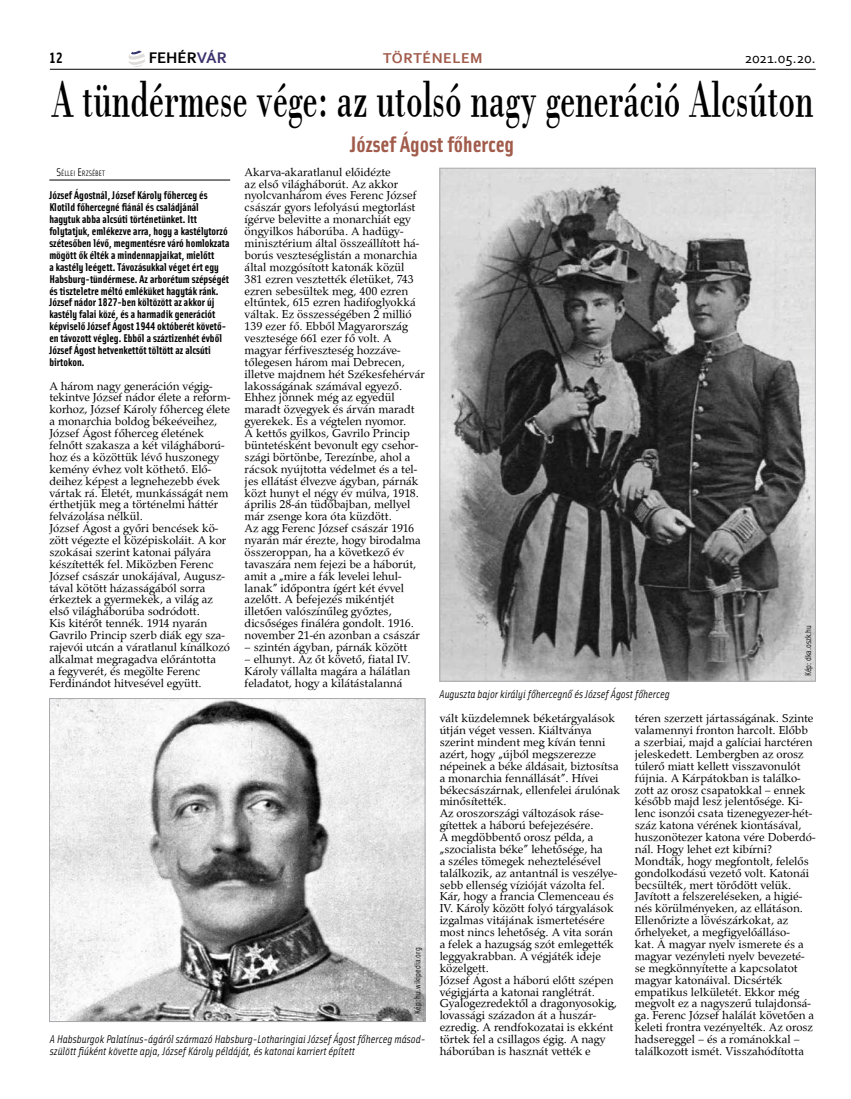
<style>
.page{position:relative;width:851px;height:1099px;background:#fff}
.page>*{position:absolute;margin:0;border:0;box-sizing:border-box;transform-origin:0 0}
.t1{font:52.5px "Bodoni PFL";color:#000;scale:.64 1}
.t2{font:700 22.5px "Solex";color:#a15b4b}
.t3{font:700 16.12px "Corbel";color:#000}
.t4{font:15px "Corbel";letter-spacing:-.02em;color:#000}
.t5{font:700 15px "Corbel";letter-spacing:.04em;color:#a15b4b}
.t6{font:700 15px "Solex";color:#000}
.t7{font:11.88px/11.9px "Palladius";color:#000}
.t8{font:700 11.25px/11.9px "Solex";color:#000}
.t9{font:italic 11.25px/11.9px "Solex";color:#000}
.t10{font:8.75px "Solex";color:#000}
.t11{font:7.88px "Solex";color:#000}
.s1{color:#3c316c}
.s2{font-size:11.25px}
</style>
<div class="page">
<hr style="left:50px;top:69px;width:765px;height:1px;background:#000">
<svg style="left:129px;top:51px;width:16px;height:16px"></svg>
<hr style="left:49px;top:180px;width:181px;height:1px;background:#000">
<img style="left:441px;top:170px;width:372px;height:509px">
<img style="left:51px;top:700px;width:372px;height:319px">
<div style="left:49px;top:698px;width:376px;height:323px;border:1px solid #a7a9ac"></div>
<h3 class="t3" style="left:149px;top:48px;width:78px">FEHÉR<span class="s1">VÁR</span></h3>
<h1 class="t1" style="left:51px;top:63px;width:1192px">A tündérmese vége: az utolsó nagy generáció Alcsúton</h1>
<h2 class="t2" style="left:350px;top:129px;width:165px">József Ágost főherceg</h2>
<p class="t6" style="left:50px;top:48px;width:14px">12</p>
<p class="t5" style="left:383px;top:49px;width:101px">TÖRTÉNELEM</p>
<p class="t4" style="left:744px;top:49px;width:73px">2021.05.20.</p>
<p class="t11" style="left:56px;top:168px;width:50px"><span class="s2">S</span>ÉLLEI <span class="s2">E</span> RZSÉBET</p>
<p class="t8" style="left:49px;top:189px;width:181px">József Ágostnál, József Károly főherceg és Klotild főhercegné fiánál és családjánál hagytuk abba alcsúti történetünket. Itt folytatjuk, emlékezve arra, hogy a kastélytorzó szétesőben lévő, megmentésre váró homlokzata mögött ők élték a mindennapjaikat, mielőtt<br>a kastély leégett. Távozásukkal véget ért egy Habsburg-tündérmese. Az arborétum szépségét és tiszteletre méltó emléküket hagyták ránk.<br>József nádor 1827-ben költözött az akkor új kastély falai közé, és a harmadik generációt képviselő József Ágost 1944 októberét követő&shy;en távozott végleg. Ebből a száztizenhét évből József Ágost hetvenkettőt töltött az alcsúti birtokon.</p>
<p class="t7" style="left:49px;top:380px;width:182px">A három nagy generáción végig&shy;tekintve József nádor élete a reform&shy;korhoz, József Károly főherceg élete a monarchia boldog békeéveihez, József Ágost főherceg életének felnőtt szakasza a két világháború&shy;hoz és a közöttük lévő huszonegy kemény évhez volt köthető. Elő&shy;deihez képest a legnehezebb évek vártak rá. Életét, munkásságát nem érthetjük meg a történelmi háttér felvázolása nélkül.<br>József Ágost a győri bencések kö&shy;zött végezte el középiskoláit. A kor szokásai szerint katonai pályára készítették fel. Miközben Ferenc József császár unokájával, Augusz&shy;tával kötött házasságából sorra érkeztek a gyermekek, a világ az első világháborúba sodródott.<br>Kis kitérőt tennék. 1914 nyarán Gavrilo Princip szerb diák egy sza&shy;rajevói utcán a váratlanul kínálkozó alkalmat megragadva előrántotta<br>a fegyverét, és megölte Ferenc Ferdinándot hitvesével együtt.</p>
<p class="t7" style="left:244px;top:166px;width:182px">Akarva-akaratlanul előidézte<br>az első világháborút. Az akkor nyolcvanhárom éves Ferenc József császár gyors lefolyású megtorlást ígérve belevitte a monarchiát egy öngyilkos háborúba. A hadügy&shy;minisztérium által összeállított há&shy;borús veszteséglistán a monarchia által mozgósított katonák közül 381 ezren vesztették életüket, 743 ezren sebesültek meg, 400 ezren eltűntek, 615 ezren hadifoglyokká váltak. Ez összességében 2 millió 139 ezer fő. Ebből Magyarország vesztesége 661 ezer fő volt. A magyar férfiveszteség hozzáve&shy;tőlegesen három mai Debrecen, illetve majdnem hét Székesfehérvár lakosságának számával egyező.<br>Ehhez jönnek még az egyedül maradt özvegyek és árván maradt gyerekek. És a végtelen nyomor.<br>A kettős gyilkos, Gavrilo Princip büntetésként bevonult egy csehor&shy;szági börtönbe, Terezínbe, ahol a rácsok nyújtotta védelmet és a tel&shy;jes ellátást élvezve ágyban, párnák közt hunyt el négy év múlva, 1918. április 28-án tüdőbajban, mellyel már zsenge kora óta küzdött.<br>Az agg Ferenc József császár 1916 nyarán már érezte, hogy birodalma összeroppan, ha a következő év tavaszára nem fejezi be a háborút, amit a „mire a fák levelei lehul&shy;lanak” időpontra ígért két évvel azelőtt. A befejezés mikéntjét illetően valószínűleg győztes, dicsőséges fináléra gondolt. 1916. november 21-én azonban a császár</p>
<p class="t7" style="left:244px;top:641px;width:164px">– szintén ágyban, párnák között</p>
<p class="t7" style="left:244px;top:653px;width:167px;text-align:justify">– elhunyt. Az őt követő, fiatal IV.<br>Károly vállalta magára a hálátlan feladatot, hogy a kilátástalanná</p>
<p class="t10" style="left:412px;top:1013px;width:68px;rotate:-90deg">Kép: hu.wikipedia.org</p>
<p class="t9" style="left:50px;top:1032px;width:377px">A Habsburgok Palatínus-ágáról származó Habsburg-Lotharingiai József Ágost főherceg másod&shy;szülött fiúként követte apja, József Károly példáját, és katonai karriert épített</p>
<p class="t9" style="left:439px;top:688px;width:232px">Auguszta bajor királyi főhercegnő és József Ágost főherceg</p>
<p class="t10" style="left:802px;top:676px;width:53px;rotate:-90deg">Kép: dka.oszk.hu</p>
<p class="t7" style="left:439px;top:712px;width:182px">vált küzdelemnek béketárgyalások útján véget vessen. Kiáltványa szerint mindent meg kíván tenni azért, hogy „újból megszerezze népeinek a béke áldásait, biztosítsa a monarchia fennállását”. Hívei békecsászárnak, ellenfelei árulónak minősítették.<br>Az oroszországi változások ráse&shy;gítettek a háború befejezésére.<br>A megdöbbentő orosz példa, a „szocialista béke” lehetősége, ha<br>a széles tömegek neheztelésével találkozik, az antantnál is veszélye&shy;sebb ellenség vízióját vázolta fel.<br>Kár, hogy a francia Clemenceau és<br>IV. Károly között folyó tárgyalások izgalmas vitájának ismertetésére most nincs lehetőség. A vita során a felek a hazugság szót emlegették leggyakrabban. A végjáték ideje közelgett.<br>József Ágost a háború előtt szépen végigjárta a katonai ranglétrát.<br>Gyalogezredektől a dragonyosokig, lovassági századon át a huszár&shy;ezredig. A rendfokozatai is ekként törtek fel a csillagos égig. A nagy háborúban is hasznát vették e</p>
<p class="t7" style="left:634px;top:712px;width:182px">téren szerzett jártasságának. Szinte valamennyi fronton harcolt. Előbb a szerbiai, majd a galíciai harctéren jeleskedett. Lembergben az orosz túlerő miatt kellett visszavonulót fújnia. A Kárpátokban is találko&shy;zott az orosz csapatokkal – ennek később majd lesz jelentősége. Ki&shy;lenc isonzói csata tizenegyezer-hét&shy;száz katona vérének kiontásával, huszonötezer katona vére Doberdó&shy;nál. Hogy lehet ezt kibírni?<br>Mondták, hogy megfontolt, felelős gondolkodású vezető volt. Katonái becsülték, mert törődött velük.<br>Javított a felszereléseken, a higié&shy;nés körülményeken, az ellátáson.<br>Ellenőrizte a lövészárkokat, az őrhelyeket, a megfigyelőálláso-<br>kat. A magyar nyelv ismerete és a magyar vezényleti nyelv bevezeté&shy;se megkönnyítette a kapcsolatot magyar katonáival. Dicsérték empatikus lelkületét. Ekkor még megvolt ez a nagyszerű tulajdonsá&shy;ga. Ferenc József halálát követően a keleti frontra vezényelték. Az orosz hadsereggel – és a románokkal – találkozott ismét. Visszahódította</p>
</div>
